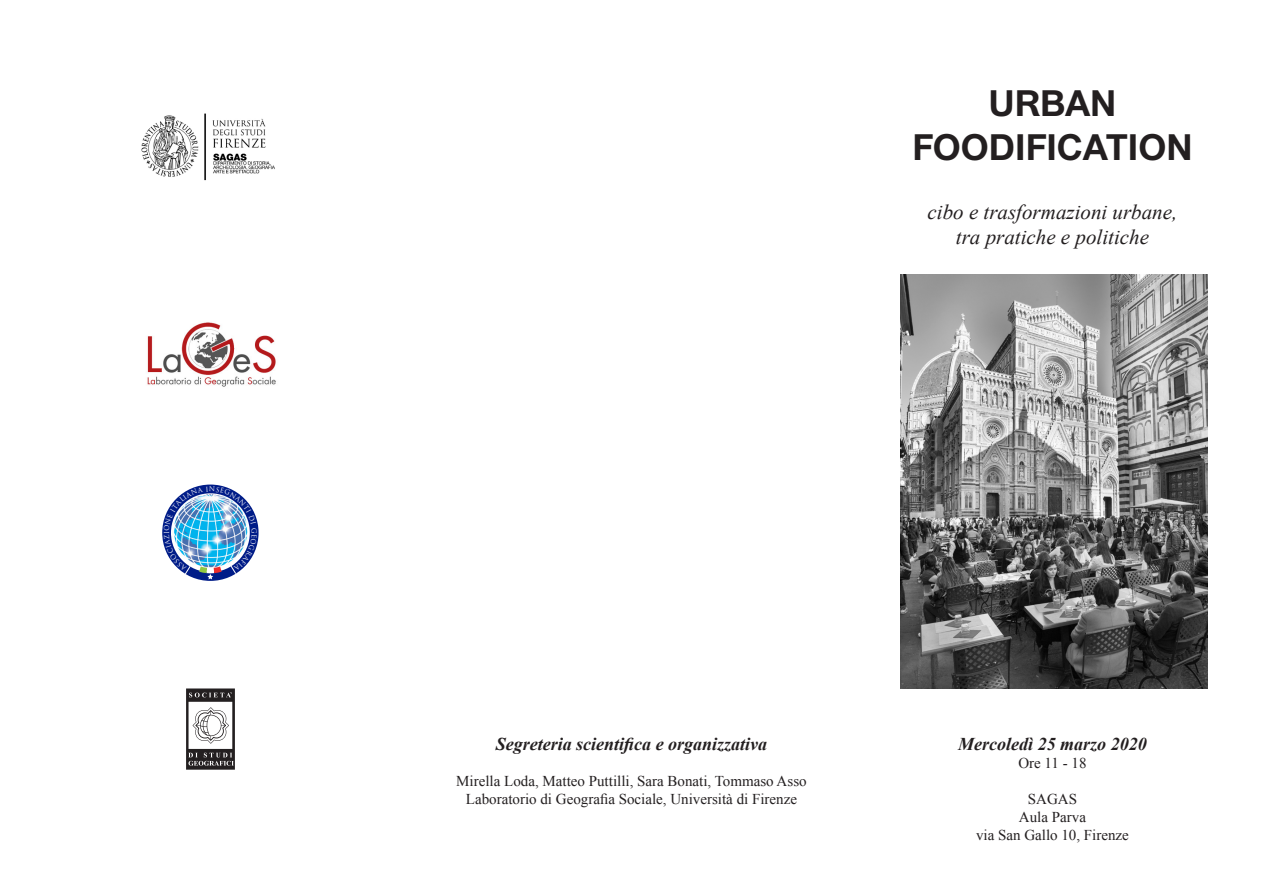
<style>
.page{position:relative;width:1263px;height:893px;background:#fff}
.page>*{position:absolute;margin:0;border:0;box-sizing:border-box;transform-origin:0 0}
.t1{font:700 36px "Union";color:#231f20}
.t2{font:italic 21px "Times New Roman";color:#231f20}
.t3{font:italic 700 18px "Times New Roman";color:#231f20}
.t4{font:15px "Times New Roman";color:#231f20}
.t5{font:6.75px "Trajan";color:#fff}
</style>
<div class="page">
<img style="left:147px;top:322px;width:129px;height:65px">
<img style="left:141px;top:113px;width:134px;height:68px">
<svg style="left:186px;top:688px;width:49px;height:82px"></svg>
<img style="left:900px;top:274px;width:307px;height:414px">
<svg style="left:164px;top:486px;width:93px;height:93px"></svg>
<p class="t5" style="left:162px;top:534px;width:4px;rotate:-90deg">I</p>
<p class="t1" style="left:988px;top:82px;width:129px">URBAN</p>
<p class="t1" style="left:912px;top:125px;width:282px">FOODIFICATION</p>
<p class="t2" style="left:928px;top:197px;width:251px">cibo e trasformazioni urbane,</p>
<p class="t2" style="left:956px;top:222px;width:195px">tra pratiche e politiche</p>
<p class="t3" style="left:496px;top:731px;width:273px">Segreteria scientifica e organizzativa</p>
<p class="t4" style="left:456px;top:771px;width:352px">Mirella Loda, Matteo Puttilli, Sara Bonati, Tommaso Asso</p>
<p class="t4" style="left:466px;top:789px;width:333px">Laboratorio di Geografia Sociale, Università di Firenze</p>
<p class="t3" style="left:958px;top:731px;width:190px">Mercoledì 25 marzo 2020</p>
<p class="t4" style="left:1018px;top:753px;width:70px">Ore 11 - 18</p>
<p class="t4" style="left:1028px;top:789px;width:51px">SAGAS</p>
<p class="t4" style="left:1019px;top:807px;width:69px">Aula Parva</p>
<p class="t4" style="left:976px;top:825px;width:154px">via San Gallo 10, Firenze</p>
</div>
